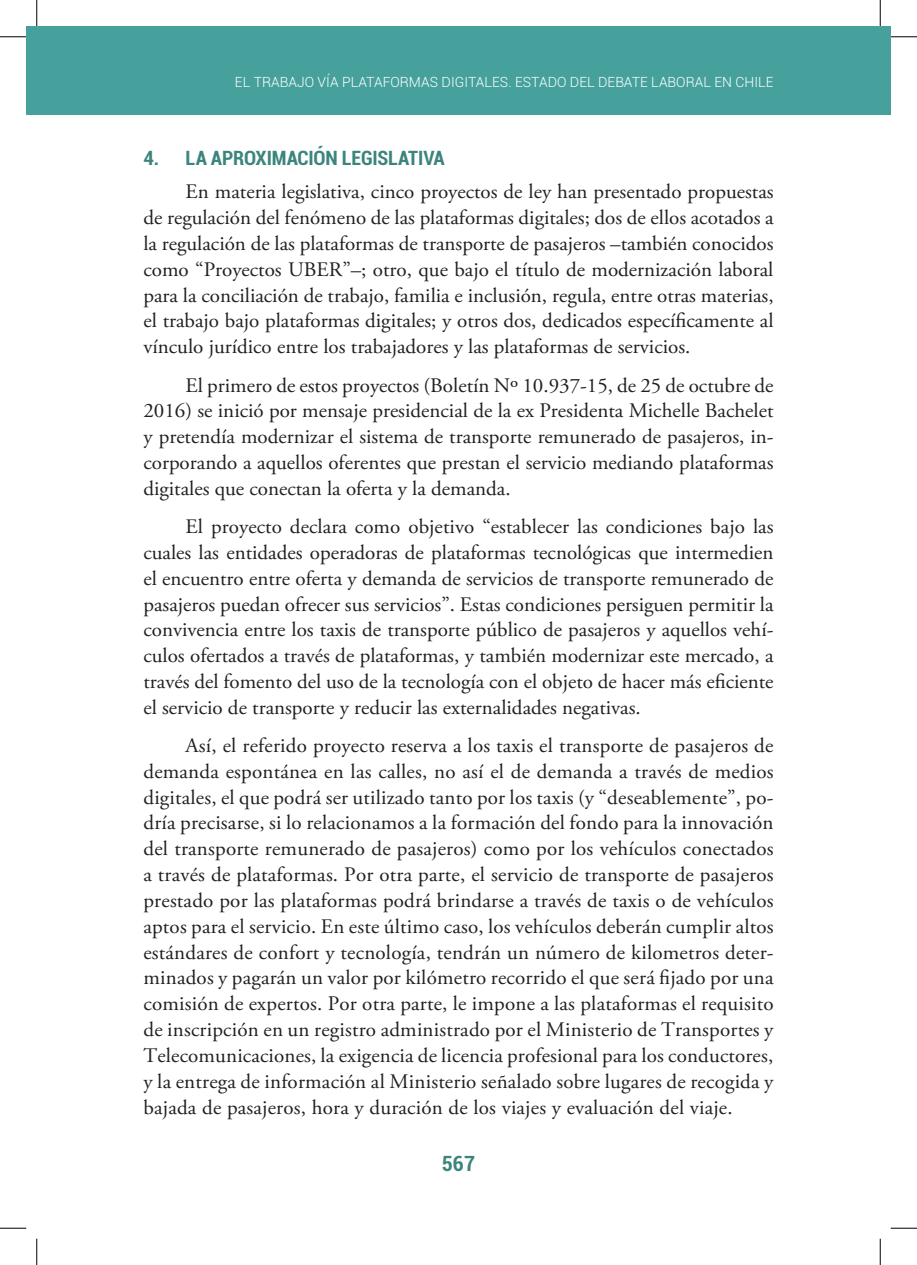
<style>
.page{position:relative;width:917px;height:1265px;background:#fff}
.page>*{position:absolute;margin:0;border:0;box-sizing:border-box;transform-origin:0 0}
.t1{font:700 condensed 21px "Roboto";color:#3b857c}
.t2{font:20.65px/25.7px "Adobe Garamond Pro";color:#231f20;text-align:justify}
.t3{font:700 condensed 19.78px "Roboto";letter-spacing:-.01em;color:#3b857c}
.t4{font:300 14px "Roboto";color:#fff}
</style>
<div class="page">
<div style="left:27px;top:27px;width:863px;height:88px;background:#46a19c"></div>
<svg style="left:0;top:36px;width:26px;height:1px"></svg>
<svg style="left:891px;top:36px;width:26px;height:1px"></svg>
<svg style="left:0;top:1227px;width:26px;height:1px"></svg>
<svg style="left:891px;top:1227px;width:26px;height:1px"></svg>
<svg style="left:36px;top:0;width:1px;height:26px"></svg>
<svg style="left:36px;top:1238px;width:1px;height:26px"></svg>
<svg style="left:880px;top:0;width:1px;height:26px"></svg>
<svg style="left:880px;top:1238px;width:1px;height:26px"></svg>
<p class="t4" style="left:235px;top:72px;width:540px">EL TRABAJO VÍA PLATAFORMAS DIGITALES. ESTADO DEL DEBATE LABORAL EN CHILE</p>
<p class="t3" style="left:143px;top:144px;width:303px">4. LA APROXIMACIÓN LEGISLATIVA</p>
<p class="t2" style="left:143px;top:180px;width:632px;text-indent:42px">En materia legislativa, cinco proyectos de ley han presentado propuestas de regulación del fenómeno de las plataformas digitales; dos de ellos acotados a la regulación de las plataformas de transporte de pasajeros –también conocidos como “Proyectos UBER”–; otro, que bajo el título de modernización laboral para la conciliación de trabajo, familia e inclusión, regula, entre otras materias, el trabajo bajo plataformas digitales; y otros dos, dedicados específicamente al vínculo jurídico entre los trabajadores y las plataformas de servicios.</p>
<p class="t2" style="left:143px;top:373px;width:632px;text-indent:42px">El primero de estos proyectos (Boletín Nº 10.937-15, de 25 de octubre de 2016) se inició por mensaje presidencial de la ex Presidenta Michelle Bachelet y pretendía modernizar el sistema de transporte remunerado de pasajeros, in&shy;corporando a aquellos oferentes que prestan el servicio mediando plataformas digitales que conectan la oferta y la demanda.</p>
<p class="t2" style="left:143px;top:514px;width:632px;text-indent:42px">El proyecto declara como objetivo “establecer las condiciones bajo las cuales las entidades operadoras de plataformas tecnológicas que intermedien el encuentro entre oferta y demanda de servicios de transporte remunerado de pasajeros puedan ofrecer sus servicios”. Estas condiciones persiguen permitir la convivencia entre los taxis de transporte público de pasajeros y aquellos vehí&shy;culos ofertados a través de plataformas, y también modernizar este mercado, a través del fomento del uso de la tecnología con el objeto de hacer más eficiente el servicio de transporte y reducir las externalidades negativas.</p>
<p class="t2" style="left:143px;top:733px;width:632px;text-indent:42px">Así, el referido proyecto reserva a los taxis el transporte de pasajeros de demanda espontánea en las calles, no así el de demanda a través de medios digitales, el que podrá ser utilizado tanto por los taxis (y “deseablemente”, po&shy;dría precisarse, si lo relacionamos a la formación del fondo para la innovación del transporte remunerado de pasajeros) como por los vehículos conectados a través de plataformas. Por otra parte, el servicio de transporte de pasajeros prestado por las plataformas podrá brindarse a través de taxis o de vehículos aptos para el servicio. En este último caso, los vehículos deberán cumplir altos estándares de confort y tecnología, tendrán un número de kilometros deter&shy;minados y pagarán un valor por kilómetro recorrido el que será fijado por una comisión de expertos. Por otra parte, le impone a las plataformas el requisito de inscripción en un registro administrado por el Ministerio de Transportes y Telecomunicaciones, la exigencia de licencia profesional para los conductores, y la entrega de información al Ministerio señalado sobre lugares de recogida y bajada de pasajeros, hora y duración de los viajes y evaluación del viaje.</p>
<p class="t1" style="left:442px;top:1148px;width:35px">567</p>
</div>
